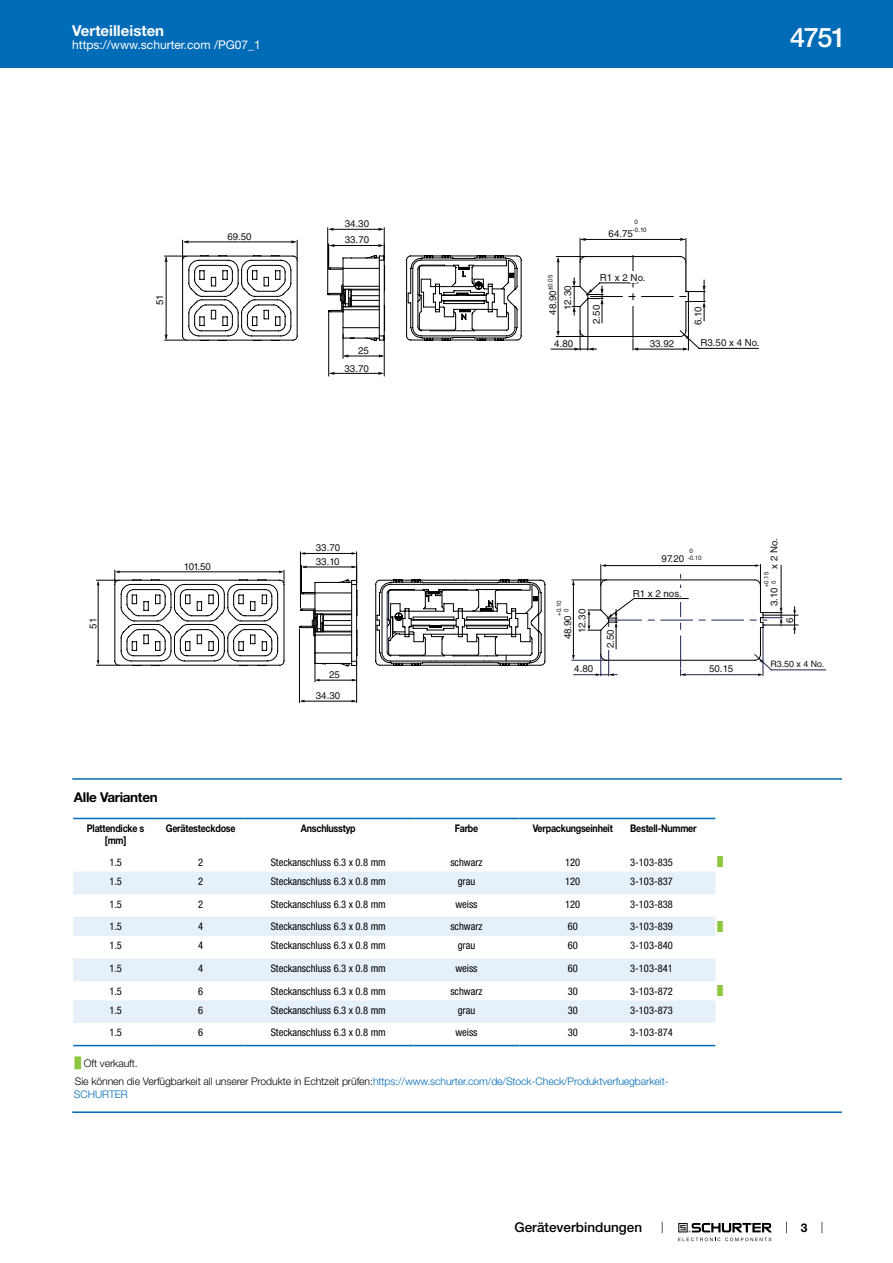
<style>
.page{position:relative;width:893px;height:1263px;background:#fff}
.page>*{position:absolute;margin:0;border:0;box-sizing:border-box;transform-origin:0 0}
.t1{font:500 27px "Helvetica Neue LT";color:#fff}
.t2{font:700 15px "Helvetica Neue LT";color:#fff}
.t3{font:500 13.5px "Helvetica Neue LT";color:#000}
.t4{font:700 13.5px "Helvetica Neue LT";letter-spacing:-.025em;color:#000}
.t5{font:12px "Helvetica Neue LT";color:#fff}
.t6{font:700 12px "Helvetica Neue LT";color:#000}
.t7{font:condensed 10.5px "Helvetica Neue LT";color:#000}
.t8{font:300 10.5px/18.5px "Helvetica Neue LT";letter-spacing:-.01em;color:#000}
.t9{font:700 10.5px/12.6px "Helvetica Neue LT";letter-spacing:-.025em;color:#000;text-align:center;scale:.85 1}
.t10{font:300 10.5px "Helvetica Neue LT";letter-spacing:-.01em;color:#006bb6}
.t11{font:9.75px/15.8px "Helvetica LT Std";color:#131718}
.t12{font:9px "Arial Unicode MS";color:#8dc63f}
.t13{font:8.85px "Helvetica LT Std";color:#131718}
.t14{font:6.15px/7.5px "Helvetica LT Std";letter-spacing:-.055em;color:#131718}
.s1{font-family:"Arial Unicode MS";font-weight:400;color:#8dc63f}
.s2{color:#006bb6}
</style>
<div class="page">
<svg style="left:678px;top:1223px;width:94px;height:18px"></svg>
<div style="left:0;top:0;width:893px;height:68px;background:#006bb6"></div>
<hr style="left:384px;top:228px;width:1px;height:30px;background:#000">
<hr style="left:327px;top:228px;width:1px;height:66px;background:#000">
<hr style="left:330px;top:229px;width:52px;height:1px;background:#000">
<hr style="left:384px;top:337px;width:1px;height:39px;background:#000">
<hr style="left:328px;top:311px;width:1px;height:65px;background:#000">
<hr style="left:330px;top:373px;width:52px;height:1px;background:#000">
<svg style="left:328px;top:228px;width:5px;height:3px"></svg>
<svg style="left:378px;top:228px;width:6px;height:3px"></svg>
<svg style="left:378px;top:372px;width:6px;height:3px"></svg>
<svg style="left:329px;top:372px;width:5px;height:3px"></svg>
<svg style="left:164px;top:238px;width:595px;height:120px"></svg>
<hr style="left:356px;top:552px;width:1px;height:31px;background:#000">
<hr style="left:300px;top:552px;width:1px;height:56px;background:#000">
<hr style="left:302px;top:553px;width:53px;height:1px;background:#000">
<hr style="left:356px;top:661px;width:1px;height:41px;background:#000">
<hr style="left:299px;top:629px;width:1px;height:73px;background:#000">
<hr style="left:301px;top:701px;width:54px;height:1px;background:#000">
<svg style="left:375px;top:579px;width:171px;height:87px"></svg>
<svg style="left:96px;top:570px;width:189px;height:96px"></svg>
<svg style="left:299px;top:565px;width:59px;height:117px"></svg>
<svg style="left:572px;top:564px;width:254px;height:112px"></svg>
<hr style="left:634px;top:598px;width:54px;height:1px;background:#000">
<hr style="left:608px;top:628px;width:2px;height:22px;background:#fff">
<div style="left:665px;top:589px;width:41px;height:13px;background:#fff"></div>
<hr style="left:640px;top:598px;width:48px;height:1px;background:#000">
<hr style="left:72px;top:778px;width:770px;height:2px;background:#006bb6">
<svg style="left:73px;top:819px;width:642px;height:228px"></svg>
<svg style="left:73px;top:872px;width:642px;height:151px;fill:#e6f0f8"></svg>
<hr style="left:73px;top:818px;width:85px;height:1px;background:#006bb6">
<hr style="left:158px;top:818px;width:85px;height:1px;background:#006bb6">
<hr style="left:243px;top:818px;width:170px;height:1px;background:#006bb6">
<hr style="left:413px;top:818px;width:107px;height:1px;background:#006bb6">
<hr style="left:520px;top:818px;width:106px;height:1px;background:#006bb6">
<hr style="left:626px;top:818px;width:89px;height:1px;background:#006bb6">
<hr style="left:73px;top:1045px;width:85px;height:1px;background:#006bb6">
<hr style="left:158px;top:1045px;width:85px;height:1px;background:#006bb6">
<hr style="left:243px;top:1045px;width:170px;height:1px;background:#006bb6">
<hr style="left:413px;top:1045px;width:107px;height:1px;background:#006bb6">
<hr style="left:520px;top:1045px;width:106px;height:1px;background:#006bb6">
<hr style="left:626px;top:1045px;width:89px;height:1px;background:#006bb6">
<hr style="left:72px;top:1111px;width:770px;height:2px;background:#006bb6">
<h2 class="t2" style="left:72px;top:21px;width:93px">Verteilleisten</h2>
<p class="t5" style="left:72px;top:38px;width:190px">https://www.schurter.com /PG07_1</p>
<p class="t11" style="left:152px;top:305px;width:12px;rotate:-90deg">51</p>
<p class="t11" style="left:227px;top:228px;width:26px">69.50</p>
<p class="t11" style="left:345px;top:216px;width:26px">34.30<br>33.70</p>
<p class="t11" style="left:358px;top:342px;width:12px">25</p>
<p class="t11" style="left:344px;top:360px;width:26px">33.70</p>
<p class="t11" style="left:85px;top:629px;width:12px;rotate:-90deg">51</p>
<p class="t11" style="left:184px;top:558px;width:29px">101.50</p>
<p class="t11" style="left:316px;top:540px;width:26px;line-height:14.4px">33.70<br>33.10</p>
<p class="t11" style="left:316px;top:663px;width:26px;line-height:21.3px;text-align:right">25<br>34.30</p>
<h1 class="t1" style="left:790px;top:21px;width:57px">4751</h1>
<p class="t11" style="left:545px;top:315px;width:42px;rotate:-90deg">48.90<sup>±</sup><sup>0.05</sup></p>
<p class="t11" style="left:560px;top:310px;width:25px;rotate:-90deg">12.30</p>
<p class="t11" style="left:554px;top:336px;width:20px">4.80</p>
<p class="t14" style="left:633px;top:218px;width:15px">0 -0.10</p>
<p class="t11" style="left:609px;top:226px;width:26px">64.75</p>
<p class="t11" style="left:600px;top:270px;width:47px">R1 x 2 No.</p>
<p class="t11" style="left:588px;top:324px;width:20px;rotate:-90deg">2.50</p>
<p class="t11" style="left:650px;top:336px;width:26px">33.92</p>
<p class="t11" style="left:690px;top:325px;width:20px;rotate:-90deg">6.10</p>
<p class="t11" style="left:700px;top:335px;width:61px">R3.50 x 4 No.</p>
<p class="t14" style="left:555px;top:612px;width:13px;text-indent:-3px;rotate:-90deg">+0.10<br>0</p>
<p class="t11" style="left:561px;top:633px;width:25px;line-height:14.1px;text-indent:-6px;rotate:-90deg">48.90<br>12.30</p>
<p class="t11" style="left:574px;top:661px;width:20px">4.80</p>
<p class="t11" style="left:602px;top:648px;width:20px;rotate:-90deg">2.50</p>
<p class="t14" style="left:688px;top:547px;width:15px">0 -0.10</p>
<p class="t11" style="left:662px;top:551px;width:24px">97.20</p>
<p class="t11" style="left:633px;top:586px;width:51px">R1 x 2 nos.</p>
<p class="t11" style="left:709px;top:661px;width:25px">50.15</p>
<p class="t11" style="left:766px;top:569px;width:32px;rotate:-90deg">x 2 No.</p>
<p class="t11" style="left:766px;top:606px;width:20px;rotate:-90deg">3.10</p>
<p class="t14" style="left:762px;top:584px;width:13px;text-indent:-3px;rotate:-90deg">+0.15<br>0</p>
<p class="t11" style="left:782px;top:623px;width:7px;rotate:-90deg">6</p>
<p class="t13" style="left:770px;top:659px;width:55px">R3.50 x 4 No.</p>
<p class="t4" style="left:74px;top:788px;width:85px">Alle Varianten</p>
<p class="t9" style="left:87px;top:821px;width:69px">Plattendicke s [mm]</p>
<p class="t9" style="left:166px;top:821px;width:84px">Gerätesteckdose</p>
<p class="t9" style="left:301px;top:821px;width:66px">Anschlusstyp</p>
<p class="t9" style="left:455px;top:821px;width:29px">Farbe</p>
<p class="t9" style="left:533px;top:821px;width:96px">Verpackungseinheit</p>
<p class="t9" style="left:630px;top:821px;width:80px">Bestell-Nummer</p>
<p class="t7" style="left:109px;top:856px;width:14px">1.5</p>
<p class="t7" style="left:198px;top:856px;width:7px">2</p>
<p class="t7" style="left:271px;top:856px;width:117px">Steckanschluss 6.3 x 0.8 mm</p>
<p class="t7" style="left:450px;top:856px;width:34px">schwarz</p>
<p class="t7" style="left:565px;top:856px;width:17px">120</p>
<p class="t7" style="left:630px;top:856px;width:44px">3-103-835</p>
<p class="t12" style="left:717px;top:855px;width:7px">█</p>
<p class="t7" style="left:109px;top:875px;width:14px">1.5</p>
<p class="t7" style="left:198px;top:875px;width:7px">2</p>
<p class="t7" style="left:271px;top:875px;width:117px">Steckanschluss 6.3 x 0.8 mm</p>
<p class="t7" style="left:458px;top:875px;width:19px">grau</p>
<p class="t7" style="left:565px;top:875px;width:17px">120</p>
<p class="t7" style="left:630px;top:875px;width:44px">3-103-837</p>
<p class="t7" style="left:109px;top:898px;width:14px">1.5</p>
<p class="t7" style="left:198px;top:898px;width:7px">2</p>
<p class="t7" style="left:271px;top:898px;width:117px">Steckanschluss 6.3 x 0.8 mm</p>
<p class="t7" style="left:455px;top:898px;width:24px">weiss</p>
<p class="t7" style="left:565px;top:898px;width:17px">120</p>
<p class="t7" style="left:630px;top:898px;width:44px">3-103-838</p>
<p class="t7" style="left:109px;top:920px;width:14px">1.5</p>
<p class="t7" style="left:198px;top:920px;width:7px">4</p>
<p class="t7" style="left:271px;top:920px;width:117px">Steckanschluss 6.3 x 0.8 mm</p>
<p class="t7" style="left:450px;top:920px;width:34px">schwarz</p>
<p class="t7" style="left:568px;top:920px;width:12px">60</p>
<p class="t7" style="left:630px;top:920px;width:44px">3-103-839</p>
<p class="t12" style="left:717px;top:920px;width:7px">█</p>
<p class="t7" style="left:109px;top:939px;width:14px">1.5</p>
<p class="t7" style="left:198px;top:939px;width:7px">4</p>
<p class="t7" style="left:271px;top:939px;width:117px">Steckanschluss 6.3 x 0.8 mm</p>
<p class="t7" style="left:458px;top:939px;width:19px">grau</p>
<p class="t7" style="left:568px;top:939px;width:12px">60</p>
<p class="t7" style="left:630px;top:939px;width:44px">3-103-840</p>
<p class="t7" style="left:109px;top:962px;width:14px">1.5</p>
<p class="t7" style="left:198px;top:962px;width:7px">4</p>
<p class="t7" style="left:271px;top:962px;width:117px">Steckanschluss 6.3 x 0.8 mm</p>
<p class="t7" style="left:455px;top:962px;width:24px">weiss</p>
<p class="t7" style="left:568px;top:962px;width:12px">60</p>
<p class="t7" style="left:630px;top:962px;width:44px">3-103-841</p>
<p class="t7" style="left:109px;top:985px;width:14px">1.5</p>
<p class="t7" style="left:198px;top:985px;width:7px">6</p>
<p class="t7" style="left:271px;top:985px;width:117px">Steckanschluss 6.3 x 0.8 mm</p>
<p class="t7" style="left:450px;top:985px;width:34px">schwarz</p>
<p class="t7" style="left:568px;top:985px;width:12px">30</p>
<p class="t7" style="left:630px;top:985px;width:44px">3-103-872</p>
<p class="t12" style="left:717px;top:984px;width:7px">█</p>
<p class="t7" style="left:109px;top:1004px;width:14px">1.5</p>
<p class="t7" style="left:198px;top:1004px;width:7px">6</p>
<p class="t7" style="left:271px;top:1004px;width:117px">Steckanschluss 6.3 x 0.8 mm</p>
<p class="t7" style="left:458px;top:1004px;width:19px">grau</p>
<p class="t7" style="left:568px;top:1004px;width:12px">30</p>
<p class="t7" style="left:630px;top:1004px;width:44px">3-103-873</p>
<p class="t7" style="left:109px;top:1026px;width:14px">1.5</p>
<p class="t7" style="left:198px;top:1026px;width:7px">6</p>
<p class="t7" style="left:271px;top:1026px;width:117px">Steckanschluss 6.3 x 0.8 mm</p>
<p class="t7" style="left:455px;top:1026px;width:24px">weiss</p>
<p class="t7" style="left:568px;top:1026px;width:12px">30</p>
<p class="t7" style="left:630px;top:1026px;width:44px">3-103-874</p>
<p class="t8" style="left:75px;top:1053px;width:595px"><span class="s1">█</span> Oft verkauft.<br>Sie können die Verfügbarkeit all unserer Produkte in Echtzeit prüfen:<span class="s2">https://www.schurter.com/de/Stock-Check/Produktverfuegbarkeit-</span></p>
<p class="t10" style="left:74px;top:1087px;width:55px">SCHURTER</p>
<p class="t3" style="left:515px;top:1219px;width:129px">Geräteverbindungen</p>
<p class="t6" style="left:801px;top:1220px;width:8px">3</p>
</div>
